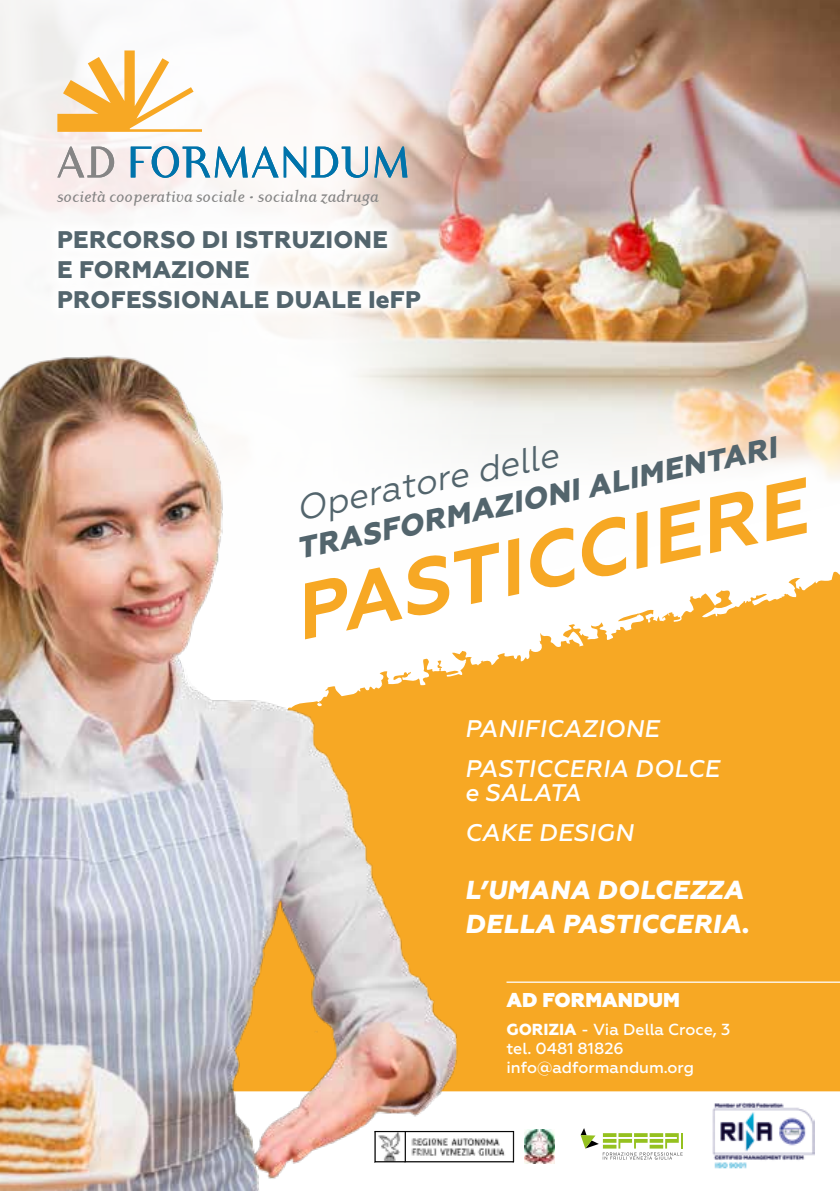
<style>
.page{position:relative;width:840px;height:1191px;background:#fff}
.page>*{position:absolute;margin:0;border:0;box-sizing:border-box;transform-origin:0 0}
.t1{font:italic 700 78px "Geometria";color:#f7a824}
.t2{font:italic 35px "Geometria";color:#53656d}
.t3{font:italic 800 30px "Geometria";color:#53656d}
.t4{font:italic 800 26px/34px "Geometria";letter-spacing:.01em;color:#fff}
.t5{font:800 24px/30px "Geometria";letter-spacing:.01em;color:#53656d}
.t6{font:italic 500 24px/40px "Geometria";letter-spacing:.01em;color:#fff}
.t7{font:800 20px "Geometria";color:#fff}
.t8{font:italic 500 18px "Dyadis ITC";color:#858585}
.t9{font:500 16px/19.2px "Geometria";color:#fff}
.s1{font-size:13.6px}
.s2{font-weight:800}
</style>
<div class="page">
<img style="left:571px;top:0;width:268px;height:480px">
<img style="left:0;top:0;width:571px;height:447px">
<div style="left:485px;top:805px;width:354px;height:286px;background:#f7a824"></div>
<div style="left:485px;top:571px;width:354px;height:234px;background:#f7a824"></div>
<img style="left:712px;top:1102px;width:102px;height:67px">
<img style="left:485px;top:1138px;width:20px;height:18px">
<div style="left:374px;top:1131px;width:139px;height:31px;border:1px solid #000"></div>
<img style="left:524px;top:1129px;width:30px;height:34px">
<hr style="left:506px;top:981px;width:333px;height:1px;background:#fff">
<div style="left:46px;top:217px;width:387px;height:104px;background:#fff;opacity:.98"></div>
<svg style="left:485px;top:448px;width:343px;height:220px"></svg>
<img style="left:0;top:354px;width:485px;height:837px">
<svg style="left:57px;top:50px;width:145px;height:82px"></svg>
<svg style="left:131px;top:146px;width:237px;height:32px"></svg>
<svg style="left:374px;top:147px;width:33px;height:30px"></svg>
<svg style="left:57px;top:147px;width:57px;height:30px;background:#cfc9c8"></svg>
<svg style="left:580px;top:1128px;width:102px;height:31px"></svg>
<p class="t8" style="left:57px;top:186px;width:323px">società cooperativa sociale <span class="s1">•</span> socialna zadruga</p>
<h3 class="t5" style="left:57px;top:225px;width:365px">PERCORSO DI ISTRUZIONE<br>E FORMAZIONE<br>PROFESSIONALE DUALE IeFP</h3>
<h3 class="t3" style="left:293px;top:531px;width:491px;rotate:-12deg">TRASFORMAZIONI ALIMENTARI</h3>
<h2 class="t2" style="left:292px;top:489px;width:268px;rotate:-12deg">Operatore delle</h2>
<h1 class="t1" style="left:284px;top:568px;width:523px;rotate:-12deg">PASTICCIERE</h1>
<h3 class="t6" style="left:464px;top:708px;width:256px">PANIFICAZIONE<br>PASTICCERIA DOLCE</h3>
<h3 class="t6" style="left:464px;top:772px;width:170px">e SALATA<br>CAKE DESIGN</h3>
<h3 class="t4" style="left:464px;top:873px;width:285px">L’UMANA DOLCEZZA<br>DELLA PASTICCERIA.</h3>
<p class="t7" style="left:506px;top:988px;width:175px">AD FORMANDUM</p>
<p class="t9" style="left:506px;top:1020px;width:225px"><span class="s2">GORIZIA</span> - Via Della Croce, 3 tel. 0481 81826 info@adformandum.org</p>
</div>
